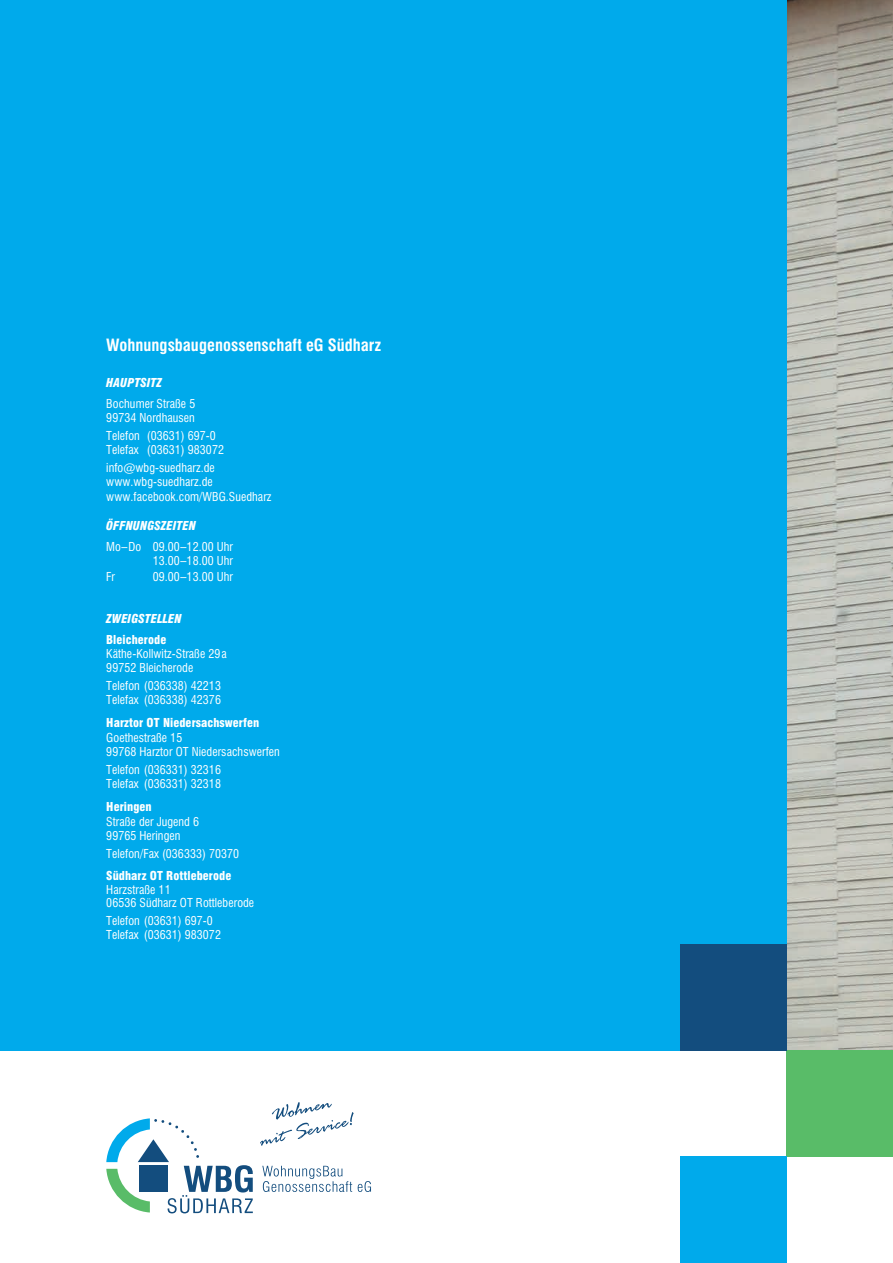
<style>
.page{position:relative;width:893px;height:1263px;background:#fff}
.page>*{position:absolute;margin:0;border:0;box-sizing:border-box;transform-origin:0 0}
.t1{font:700 condensed 16.5px "Swiss 721 BT";color:#fff}
.t2{font:condensed 12px/14.4px "Swiss 721 BT";letter-spacing:.005em;color:#fff}
.t3{font:900 condensed 12px "Swiss 721 BT";letter-spacing:.005em;color:#fff}
.t4{font:italic 900 condensed 12px "Swiss 721 BT";letter-spacing:.005em;color:#fff}
</style>
<div class="page">
<img style="left:787px;top:0;width:106px;height:1050px">
<hr style="left:892px;top:944px;width:1px;height:106px;background:#00aaeb">
<hr style="left:892px;top:1157px;width:1px;height:106px;background:#134d7e">
<div style="left:787px;top:1050px;width:106px;height:107px;background:#59bc68"></div>
<div style="left:0;top:0;width:787px;height:1050px;background:#00aaeb"></div>
<div style="left:680px;top:944px;width:107px;height:106px;background:#134d7e"></div>
<div style="left:680px;top:1157px;width:107px;height:106px;background:#00aaeb"></div>
<svg style="left:358px;top:1181px;width:13px;height:11px"></svg>
<svg style="left:262px;top:1166px;width:90px;height:26px"></svg>
<svg style="left:106px;top:1118px;width:147px;height:95px"></svg>
<svg style="left:260px;top:1102px;width:94px;height:44px"></svg>
<h1 class="t1" style="left:106px;top:335px;width:276px">Wohnungsbaugenossenschaft eG Südharz</h1>
<p class="t4" style="left:106px;top:375px;width:57px">HAUPTSITZ</p>
<p class="t2" style="left:106px;top:396px;width:91px">Bochumer Straße 5<br>99734 Nordhausen</p>
<p class="t2" style="left:106px;top:428px;width:119px">Telefon (03631) 697-0<br>Telefax (03631) 983072</p>
<p class="t2" style="left:106px;top:460px;width:167px">info@wbg-suedharz.de www.wbg-suedharz.de www.facebook.com/WBG.Suedharz</p>
<p class="t4" style="left:106px;top:519px;width:91px">ÖFFNUNGSZEITEN</p>
<p class="t2" style="left:106px;top:539px;width:128px;text-align:right">Mo–Do 09.00–12.00 Uhr<br>13.00–18.00 Uhr</p>
<p class="t2" style="left:106px;top:570px;width:10px">Fr</p>
<p class="t2" style="left:153px;top:570px;width:82px">09.00–13.00 Uhr</p>
<p class="t4" style="left:106px;top:611px;width:77px">ZWEIGSTELLEN</p>
<p class="t3" style="left:106px;top:632px;width:62px">Bleicherode</p>
<p class="t2" style="left:106px;top:646px;width:122px">Käthe-Kollwitz-Straße 29a<br>99752 Bleicherode</p>
<p class="t2" style="left:106px;top:678px;width:116px">Telefon (036338) 42213<br>Telefax (036338) 42376</p>
<p class="t3" style="left:106px;top:716px;width:155px">Harztor OT Niedersachswerfen</p>
<p class="t2" style="left:106px;top:730px;width:175px">Goethestraße 15<br>99768 Harztor OT Niedersachswerfen</p>
<p class="t2" style="left:106px;top:762px;width:116px">Telefon (036331) 32316<br>Telefax (036331) 32318</p>
<p class="t3" style="left:106px;top:799px;width:47px">Heringen</p>
<p class="t2" style="left:106px;top:814px;width:94px">Straße der Jugend 6<br>99765 Heringen</p>
<p class="t2" style="left:106px;top:846px;width:134px">Telefon/Fax (036333) 70370</p>
<p class="t3" style="left:106px;top:868px;width:127px">Südharz OT Rottleberode</p>
<p class="t2" style="left:106px;top:882px;width:149px;line-height:13.8px">Harzstraße 11<br>06536 Südharz OT Rottleberode</p>
<p class="t2" style="left:106px;top:913px;width:116px">Telefon (03631) 697-0<br>Telefax (03631) 983072</p>
</div>
